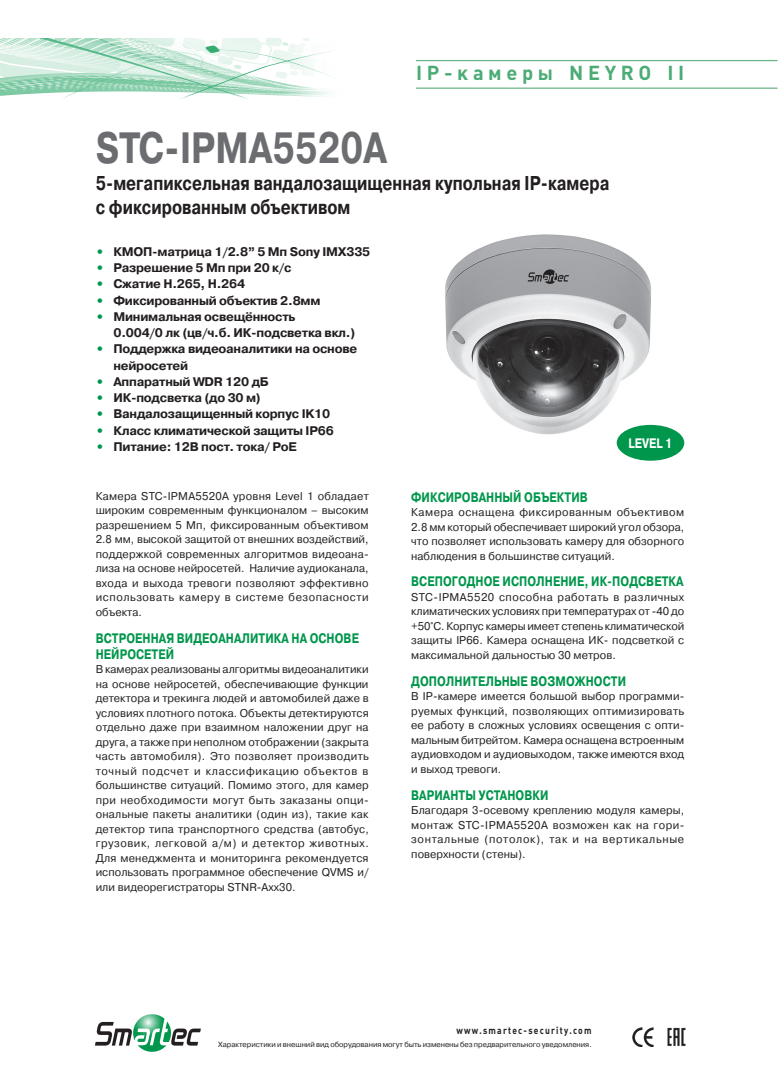
<style>
.page{position:relative;width:780px;height:1088px;background:#fff}
.page>*{position:absolute;margin:0;border:0;box-sizing:border-box;transform-origin:0 0}
.t1{font:700 43.75px "Pragmatica C";color:#6c6d70;scale:.8 1}
.t2{font:700 20px/24px "Pragmatica C";color:#231f20;scale:.8 1}
.t3{font:700 20px "Plumb";letter-spacing:.23em;color:#4bac75}
.t4{font:700 13.75px "Pragmatica C";letter-spacing:.005em;color:#00964c;scale:.8 1}
.t5{font:700 13.75px "Pragmatica C";color:#fff;scale:.8 1}
.t6{font:700 12.5px/16.2px "Pragmatica C";letter-spacing:-.02em;color:#231f20}
.t7{font:11.25px/14.5px "Pragmatica C";letter-spacing:.005em;color:#231f20;text-align:justify}
.t8{font:700 10px "Plumb";letter-spacing:.145em;color:#231f20;scale:.85 1}
.t9{font:7.5px "Pragmatica C";letter-spacing:-.005em;color:#231f20}
.s1{color:#00964c}
</style>
<div class="page">
<img style="left:0;top:39px;width:334px;height:60px">
<hr style="left:416px;top:60px;width:361px;height:1px;background:#6ab586">
<hr style="left:416px;top:88px;width:361px;height:1px;background:#6ab586">
<img style="left:96px;top:1022px;width:104px;height:24px">
<img style="left:133px;top:1015px;width:38px;height:36px">
<img style="left:632px;top:1027px;width:54px;height:20px">
<img style="left:445px;top:234px;width:209px;height:201px">
<div style="left:616px;top:425px;width:68px;height:36px;background:#00964c;border-radius:50%"></div>
<h2 class="t3" style="left:416px;top:62px;width:270px">IP-камеры NEYRO II</h2>
<h1 class="t1" style="left:96px;top:124px;width:365px">STC-IPMA5520A</h1>
<h2 class="t2" style="left:96px;top:172px;width:643px">5-мегапиксельная вандалозащищенная купольная IP-камера c фиксированным объективом</h2>
<p class="t6" style="left:96px;top:243px;width:276px"><span class="s1">•</span> КМОП-матрица 1/2.8” 5 Mп Sony IMX335</p>
<p class="t6" style="left:96px;top:260px;width:197px"><span class="s1">•</span> Разрешение 5 Мп при 20 к/с</p>
<p class="t6" style="left:96px;top:276px;width:151px"><span class="s1">•</span> Сжатие H.265, Н.264</p>
<p class="t6" style="left:96px;top:292px;width:226px"><span class="s1">•</span> Фиксированный объектив 2.8мм</p>
<p class="t6" style="left:113px;top:308px;width:243px;text-indent:-18px"><span class="s1">•</span> Минимальная освещённость<br>0.004/0 лк (цв/ч.б. ИК-подсветка вкл.)</p>
<p class="t6" style="left:113px;top:341px;width:245px;text-indent:-18px"><span class="s1">•</span> Поддержка видеоаналитики на основе нейросетей</p>
<p class="t6" style="left:96px;top:373px;width:175px"><span class="s1">•</span> Аппаратный WDR 120 дБ</p>
<p class="t6" style="left:96px;top:390px;width:167px"><span class="s1">•</span> ИК-подсветка (до 30 м)</p>
<p class="t6" style="left:96px;top:406px;width:236px"><span class="s1">•</span> Вандалозащищенный корпус IK10</p>
<p class="t6" style="left:96px;top:422px;width:239px"><span class="s1">•</span> Класс климатической защиты IP66</p>
<p class="t6" style="left:96px;top:438px;width:202px"><span class="s1">•</span> Питание: 12В пост. тока/ РоЕ</p>
<p class="t7" style="left:96px;top:488px;width:275px">Камера STC-IPMА5520A уровня Level 1 обладает широким современным функционалом – высоким разрешением 5 Мп, фиксированным объективом 2.8 мм, высокой защитой от внешних воздействий, поддержкой современных алгоритмов видеоана&shy;лиза на основе нейросетей. Наличие аудиоканала, входа и выхода тревоги позволяют эффективно использовать камеру в системе безопасности объекта.</p>
<p class="t4" style="left:96px;top:630px;width:279px">ВСТРОЕННАЯ ВИДЕОАНАЛИТИКА НА ОСНОВ</p>
<p class="t4" style="left:351px;top:630px;width:11px">Е</p>
<p class="t4" style="left:96px;top:646px;width:97px">НЕЙРОСЕТЕЙ</p>
<p class="t7" style="left:96px;top:662px;width:275px">В камерах реализованы алгоритмы видеоаналитики на основе нейросетей, обеспечивающие функции детектора и трекинга людей и автомобилей даже в условиях плотного потока. Объекты детектируются отдельно даже при взаимном наложении друг на друга, а также при неполном отображении (закрыта часть автомобиля). Это позволяет производить точный подсчет и классификацию объектов в большинстве ситуаций. Помимо этого, для камер при необходимости могут быть заказаны опци&shy;ональные пакеты аналитики (один из), такие как детектор типа транспортного средства (автобус, грузовик, легковой а/м) и детектор животных.<br>Для менеджмента и мониторинга рекомендуется использовать программное обеспечение QVMS и/ или видеорегистраторы STNR-Axx30.</p>
<p class="t5" style="left:628px;top:436px;width:10px">Leve</p>
<p class="t5" style="left:656px;top:436px;width:22px">l 1</p>
<p class="t4" style="left:411px;top:489px;width:220px">ФИКСИРОВАНН ЫЙ ОБЪЕКТИВ</p>
<p class="t7" style="left:411px;top:505px;width:274px">Камера оснащена фиксированным объективом 2.8 мм который обеспечивает широкий угол обзора, что позволяет использовать камеру для обзорного наблюдения в большинстве ситуаций.</p>
<p class="t4" style="left:411px;top:574px;width:51px">ВСЕПОГОДНО</p>
<p class="t4" style="left:492px;top:574px;width:55px">Е ИСПОЛН</p>
<p class="t4" style="left:553px;top:574px;width:96px">ЕНИЕ, ИК-ПОДСВ</p>
<p class="t4" style="left:654px;top:574px;width:38px">ЕТКА</p>
<p class="t7" style="left:411px;top:590px;width:274px">STC-IPMA5520 способна работать в различных климатических условиях при температурах от -40 до +50°С. Корпус камеры имеет степень климатической защиты IP66. Камера оснащена ИК- подсветкой с максимальной дальностью 30 метров.</p>
<p class="t4" style="left:411px;top:673px;width:44px">ДОПОЛН</p>
<p class="t4" style="left:462px;top:673px;width:165px">ИТЕЛЬНЫЕ ВОЗМОЖНОСТ</p>
<p class="t4" style="left:617px;top:673px;width:12px">И</p>
<p class="t7" style="left:411px;top:689px;width:274px">В IP-камере имеется большой выбор программи&shy;руемых функций, позволяющих оптимизировать ее работу в сложных условиях освещения с опти&shy;мальным битрейтом. Камера оснащена встроенным аудиовходом и аудиовыходом, также имеются вход и выход тревоги.</p>
<p class="t4" style="left:411px;top:787px;width:173px">ВАРИАНТЫ УСТАНОВ КИ</p>
<p class="t7" style="left:411px;top:803px;width:274px">Благодаря 3-осевому креплению модуля камеры, монтаж STC-IPMA5520A возможен как на гори&shy;зонтальные (потолок), так и на вертикальные поверхности (стены).</p>
<p class="t8" style="left:456px;top:1025px;width:160px">www.smartec-security.com</p>
<p class="t9" style="left:218px;top:1040px;width:375px">Характеристики и внешний вид оборудования могут быть изменены без предварительного уведомления.</p>
</div>
